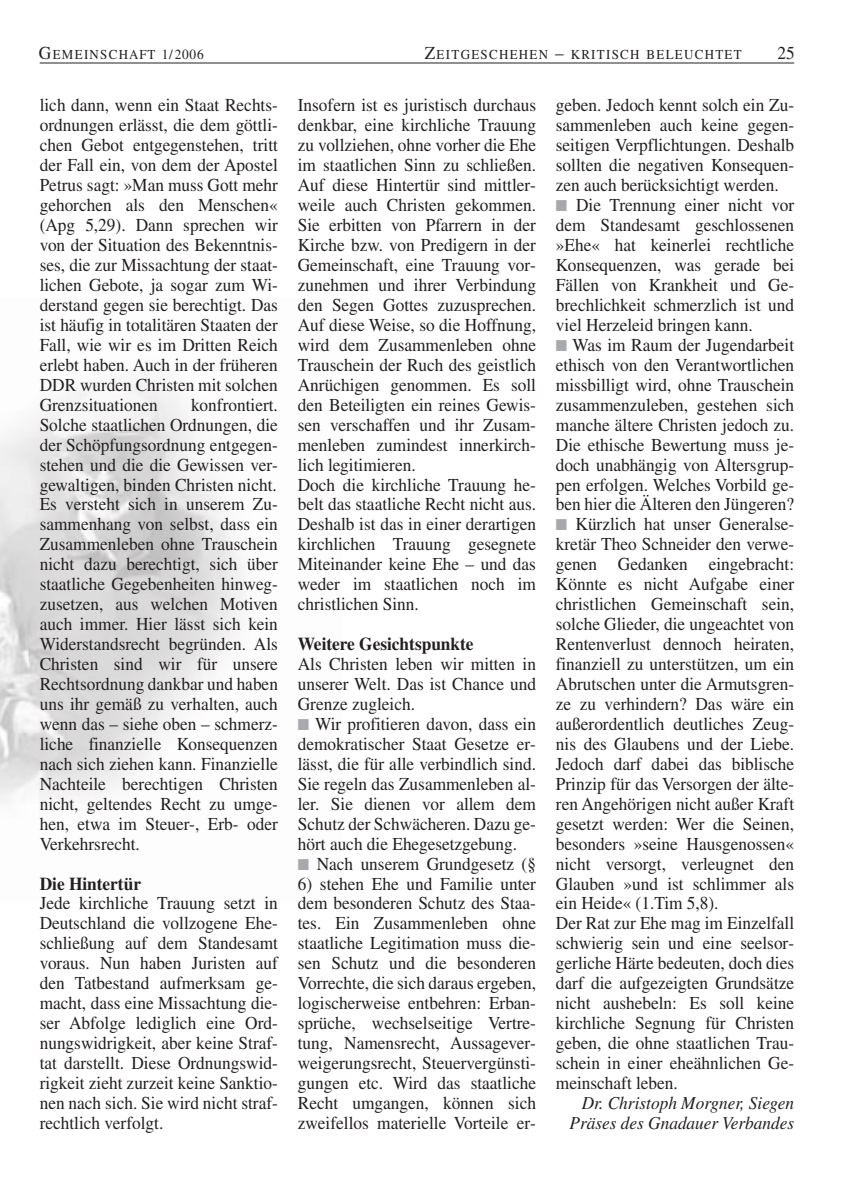
<style>
.page{position:relative;width:844px;height:1190px;background:#fff}
.page>*{position:absolute;margin:0;border:0;box-sizing:border-box;transform-origin:0 0}
.t1{font:18.2px/19.9px "Times";color:#231f1f;text-align:justify;scale:.95 1}
.t2{font:italic 18.2px/19.9px "Times";color:#231f1f;text-align:right;scale:.95 1}
.t3{font:700 18.2px "Times";color:#231f1f;scale:.95 1}
.t4{font:13.65px "Times";letter-spacing:.1em;color:#231f1f;scale:.95 1}
.s1{font-size:18.2px}
.s2{font-size:14px}
.s3{color:#a7a9ac}
</style>
<div class="page">
<img style="left:0;top:382px;width:243px;height:421px">
<hr style="left:40px;top:63px;width:754px;height:1px;background:#231f1f">
<p class="t4" style="left:39px;top:50px;width:175px"><span class="s1">G</span>EMEINSCHAFT <span class="s2">1/2006</span></p>
<p class="t4" style="left:425px;top:50px;width:335px"><span class="s1">Z</span>EITGESCHEHEN <span class="s1">–</span> KRITISCH BELEUCHTET</p>
<p class="t1" style="left:777px;top:45px;width:20px">25</p>
<p class="t1" style="left:40px;top:97px;width:252px">lich dann, wenn ein Staat Rechts&shy;ordnungen erlässt, die dem göttli&shy;chen Gebot entgegenstehen, tritt der Fall ein, von dem der Apostel Petrus sagt: »Man muss Gott mehr gehorchen als den Menschen« (Apg 5,29). Dann sprechen wir von der Situation des Bekenntnis&shy;ses, die zur Missachtung der staat&shy;lichen Gebote, ja sogar zum Wi&shy;derstand gegen sie berechtigt. Das ist häufig in totalitären Staaten der Fall, wie wir es im Dritten Reich erlebt haben. Auch in der früheren DDR wurden Christen mit solchen Grenzsituationen</p>
<p class="t1" style="left:556px;top:97px;width:252px">geben. Jedoch kennt solch ein Zu&shy;sammenleben auch keine gegen&shy;seitigen Verpflichtungen. Deshalb sollten die negativen Konsequen&shy;zen auch berücksichtigt werden.</p>
<p class="t1" style="left:556px;top:197px;width:252px"><span class="s3">■</span> Die Trennung einer nicht vor dem Standesamt geschlossenen »Ehe« hat keinerlei rechtliche Konsequenzen, was gerade bei Fällen von Krankheit und Ge&shy;brechlichkeit schmerzlich ist und viel Herzeleid bringen kann.</p>
<p class="t1" style="left:556px;top:336px;width:252px"><span class="s3">■</span> Was im Raum der Jugendarbeit ethisch von den Verantwortlichen missbilligt wird, ohne Trauschein zusammenzuleben, gestehen sich manche ältere Christen jedoch zu.<br>Die ethische Bewertung muss je&shy;doch unabhängig von Altersgrup&shy;pen erfolgen. Welches Vorbild ge&shy;ben hier die Älteren den Jüngeren?</p>
<p class="t1" style="left:556px;top:516px;width:252px;text-align:left"><span class="s3">■</span> Kürzlich hat unser Generalse&shy;kretär Theo Schneider den verwe&shy;genen Gedanken eingebracht:<br>Könnte es nicht Aufgabe einer christlichen Gemeinschaft sein, solche Glieder, die ungeachtet von<br>Rentenverlust dennoch heiraten, finanziell zu unterstützen, um ein<br>Abrutschen unter die Armutsgren&shy;ze zu verhindern? Das wäre ein außerordentlich deutliches Zeug&shy;nis des Glaubens und der Liebe.<br>Jedoch darf dabei das biblische<br>Prinzip für das Versorgen der älte&shy;ren Angehörigen nicht außer Kraft gesetzt werden: Wer die Seinen, besonders »seine Hausgenossen« nicht versorgt, verleugnet den<br>Glauben »und ist schlimmer als ein Heide« (1.Tim 5,8).<br>Der Rat zur Ehe mag im Einzelfall schwierig sein und eine seelsor&shy;gerliche Härte bedeuten, doch dies darf die aufgezeigten Grundsätze nicht aushebeln: Es soll keine kirchliche Segnung für Christen geben, die ohne staatlichen Trau&shy;schein in einer eheähnlichen Ge&shy;meinschaft leben.</p>
<p class="t2" style="left:569px;top:1095px;width:238px">Dr. Christoph Morgner, Siegen<br>Präses des Gnadauer Verbandes</p>
<p class="t1" style="left:298px;top:97px;width:252px;text-align:left">Insofern ist es juristisch durchaus denkbar, eine kirchliche Trauung zu vollziehen, ohne vorher die Ehe im staatlichen Sinn zu schließen.<br>Auf diese Hintertür sind mittler&shy;weile auch Christen gekommen.<br>Sie erbitten von Pfarrern in der<br>Kirche bzw. von Predigern in der<br>Gemeinschaft, eine Trauung vor&shy;zunehmen und ihrer Verbindung den Segen Gottes zuzusprechen.<br>Auf diese Weise, so die Hoffnung, wird dem Zusammenleben ohne<br>Trauschein der Ruch des geistlich<br>Anrüchigen genommen. Es soll den Beteiligten ein reines Gewis&shy;sen verschaffen und ihr Zusam&shy;menleben zumindest innerkirch&shy;lich legitimieren.<br>Doch die kirchliche Trauung he&shy;belt das staatliche Recht nicht aus.<br>Deshalb ist das in einer derartigen kirchlichen Trauung gesegnete<br>Miteinander keine Ehe – und das weder im staatlichen noch im christlichen Sinn.</p>
<p class="t3" style="left:298px;top:637px;width:186px">Weitere Gesichtspunkte</p>
<p class="t1" style="left:298px;top:656px;width:252px">Als Christen leben wir mitten in unserer Welt. Das ist Chance und Grenze zugleich.</p>
<p class="t1" style="left:298px;top:716px;width:252px"><span class="s3">■</span> Wir profitieren davon, dass ein demokratischer Staat Gesetze er&shy;lässt, die für alle verbindlich sind.<br>Sie regeln das Zusammenleben al&shy;ler. Sie dienen vor allem dem Schutz der Schwächeren. Dazu ge&shy;hört auch die Ehegesetzgebung.</p>
<p class="t1" style="left:298px;top:855px;width:252px"><span class="s3">■</span> Nach unserem Grundgesetz (§</p>
<p class="t1" style="left:298px;top:875px;width:252px">6) stehen Ehe und Familie unter dem besonderen Schutz des Staa&shy;tes. Ein Zusammenleben ohne staatliche Legitimation muss die&shy;sen Schutz und die besonderen Vorrechte, die sich daraus ergeben, logischerweise entbehren: Erban&shy;sprüche, wechselseitige Vertre&shy;tung, Namensrecht, Aussagever&shy;weigerungsrecht, Steuervergünsti&shy;gungen etc. Wird das staatliche Recht umgangen, können sich zweifellos materielle Vorteile er-</p>
<p class="t1" style="left:40px;top:396px;width:252px;text-indent:151px">konfrontiert.<br>Solche staatlichen Ordnungen, die der Schöpfungsordnung entgegen&shy;stehen und die die Gewissen ver&shy;gewaltigen, binden Christen nicht.<br>Es versteht sich in unserem Zu&shy;sammenhang von selbst, dass ein Zusammenleben ohne Trauschein nicht dazu berechtigt, sich über staatliche Gegebenheiten hinweg&shy;zusetzen, aus welchen Motiven auch immer. Hier lässt sich kein Widerstandsrecht begründen. Als Christen sind wir für unsere Rechtsordnung dankbar und haben uns ihr gemäß zu verhalten, auch wenn das – siehe oben – schmerz&shy;liche finanzielle Konsequenzen nach sich ziehen kann. Finanzielle Nachteile berechtigen Christen nicht, geltendes Recht zu umge&shy;hen, etwa im Steuer-, Erb- oder Verkehrsrecht.</p>
<p class="t3" style="left:40px;top:877px;width:108px">Die Hintertür</p>
<p class="t1" style="left:40px;top:895px;width:252px">Jede kirchliche Trauung setzt in Deutschland die vollzogene Ehe&shy;schließung auf dem Standesamt voraus. Nun haben Juristen auf den Tatbestand aufmerksam ge&shy;macht, dass eine Missachtung die&shy;ser Abfolge lediglich eine Ord&shy;nungswidrigkeit, aber keine Straf&shy;tat darstellt. Diese Ordnungswid&shy;rigkeit zieht zurzeit keine Sanktio&shy;nen nach sich. Sie wird nicht straf&shy;rechtlich verfolgt.</p>
</div>
